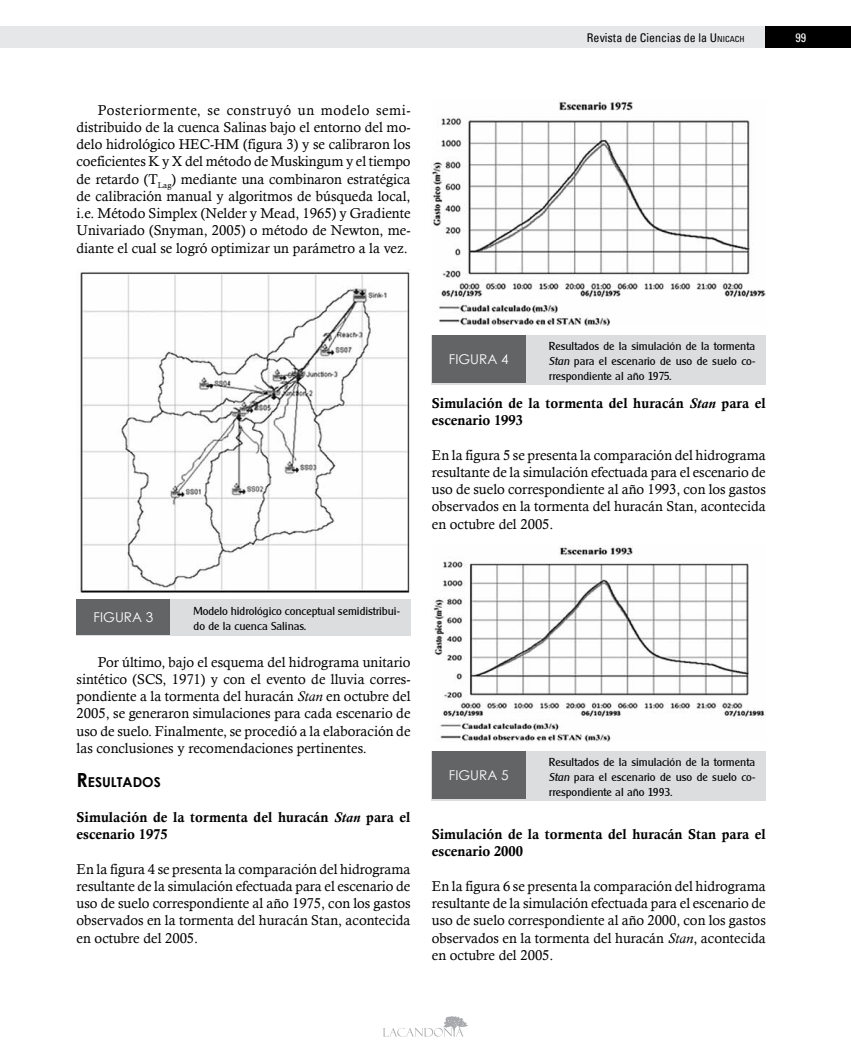
<style>
.page{position:relative;width:851px;height:1063px;background:#fff}
.page>*{position:absolute;margin:0;border:0;box-sizing:border-box;transform-origin:0 0}
.t1{font:14.25px/17.2px "Calisto";color:#000;text-align:justify}
.t2{font:14.25px/17.2px "Calis MT Bol";letter-spacing:.005em;color:#000}
.t3{font:700 13.65px "Century Gothic";color:#000}
.t4{font:13.5px "Century Gothic";color:#fff}
.t5{font:condensed 12px "Univers";color:#000}
.t6{font:condensed 12px "Univers";color:#fff}
.t7{font:11.25px/15px "Clarity Gothic SF";color:#000;text-align:justify}
.s1{font-style:inherit}
.s2{font-size:8.4px}
.s3{font-family:"Clarity Gothic SF Italic"}
.s4{font-family:"Calisto";font-weight:700;font-style:italic}
.s5{font-style:italic}
.s6{font-size:19.5px}
</style>
<div class="page">
<div style="left:0;top:27px;width:850px;height:21px;background:#e6e7e8"></div>
<div style="left:765px;top:27px;width:85px;height:21px;background:#000"></div>
<svg style="left:383px;top:1016px;width:85px;height:21px"></svg>
<img style="left:80px;top:270px;width:330px;height:322px">
<div style="left:77px;top:599px;width:333px;height:37px;background:#dcddde"></div>
<div style="left:77px;top:599px;width:93px;height:35px;background:#626466"></div>
<img style="left:432px;top:100px;width:333px;height:226px">
<div style="left:432px;top:335px;width:333px;height:50px;background:#dcddde"></div>
<div style="left:432px;top:335px;width:93px;height:47px;background:#626466"></div>
<img style="left:433px;top:546px;width:332px;height:195px">
<div style="left:432px;top:751px;width:333px;height:49px;background:#dcddde"></div>
<div style="left:432px;top:751px;width:93px;height:47px;background:#626466"></div>
<p class="t1" style="left:77px;top:101px;width:335px;text-indent:21px">Posteriormente, se construyó un modelo semi&shy;distribuido de la cuenca Salinas bajo el entorno del mo&shy;delo hidrológico HEC-HM (figura 3) y se calibraron los coeficientes K y X del método de Muskingum y el tiempo de retardo (T<sub>Lag</sub>) mediante una combinaron estratégica de calibración manual y algoritmos de búsqueda local, i.e. Método Simplex (nelder y Mead, 1965) y Gradiente Univariado (Snyman, 2005) o método de newton, me&shy;diante el cual se logró optimizar un parámetro a la vez.</p>
<p class="t5" style="left:587px;top:30px;width:159px">Revista de Ciencias de la <span class="s1">U</span><span class="s2">NICACH</span></p>
<p class="t6" style="left:795px;top:30px;width:12px">99</p>
<p class="t7" style="left:549px;top:339px;width:208px">Resultados de la simulación de la tormenta <span class="s3">Stan</span> para el escenario de uso de suelo co&shy;rrespondiente al año 1975.</p>
<p class="t4" style="left:449px;top:350px;width:61px">FIGURA 4</p>
<p class="t2" style="left:432px;top:396px;width:335px">Simulación de la tormenta del huracán <span class="s4">Stan</span> para el escenario 1993</p>
<p class="t1" style="left:432px;top:446px;width:335px">En la figura 5 se presenta la comparación del hidrograma resultante de la simulación efectuada para el escenario de uso de suelo correspondiente al año 1993, con los gastos observados en la tormenta del huracán Stan, acontecida en octubre del 2005.</p>
<p class="t7" style="left:193px;top:604px;width:208px">Modelo hidrológico conceptual semidistribui&shy;do de la cuenca Salinas.</p>
<p class="t4" style="left:94px;top:608px;width:61px">FIGURA 3</p>
<p class="t1" style="left:77px;top:653px;width:335px;text-indent:21px">Por último, bajo el esquema del hidrograma unitario sintético (SCS, 1971) y con el evento de lluvia corres&shy;pondiente a la tormenta del huracán <span class="s5">Stan</span> en octubre del 2005, se generaron simulaciones para cada escenario de uso de suelo. Finalmente, se procedió a la elaboración de las conclusiones y recomendaciones pertinentes.</p>
<p class="t3" style="left:77px;top:774px;width:86px"><span class="s6">R</span>ESULTADOS</p>
<p class="t2" style="left:77px;top:810px;width:335px">Simulación de la tormenta del huracán <span class="s4">Stan</span> para el escenario 1975</p>
<p class="t1" style="left:77px;top:860px;width:335px">En la figura 4 se presenta la comparación del hidrograma resultante de la simulación efectuada para el escenario de uso de suelo correspondiente al año 1975, con los gastos observados en la tormenta del huracán Stan, acontecida en octubre del 2005.</p>
<p class="t4" style="left:449px;top:766px;width:61px">FIGURA 5</p>
<p class="t7" style="left:549px;top:754px;width:208px">Resultados de la simulación de la tormenta <span class="s3">Stan</span> para el escenario de uso de suelo co&shy;rrespondiente al año 1993.</p>
<p class="t2" style="left:432px;top:828px;width:335px">Simulación de la tormenta del huracán Stan para el escenario 2000</p>
<p class="t1" style="left:432px;top:877px;width:335px">En la figura 6 se presenta la comparación del hidrograma resultante de la simulación efectuada para el escenario de uso de suelo correspondiente al año 2000, con los gastos observados en la tormenta del huracán <span class="s5">Stan</span>, acontecida en octubre del 2005.</p>
</div>
